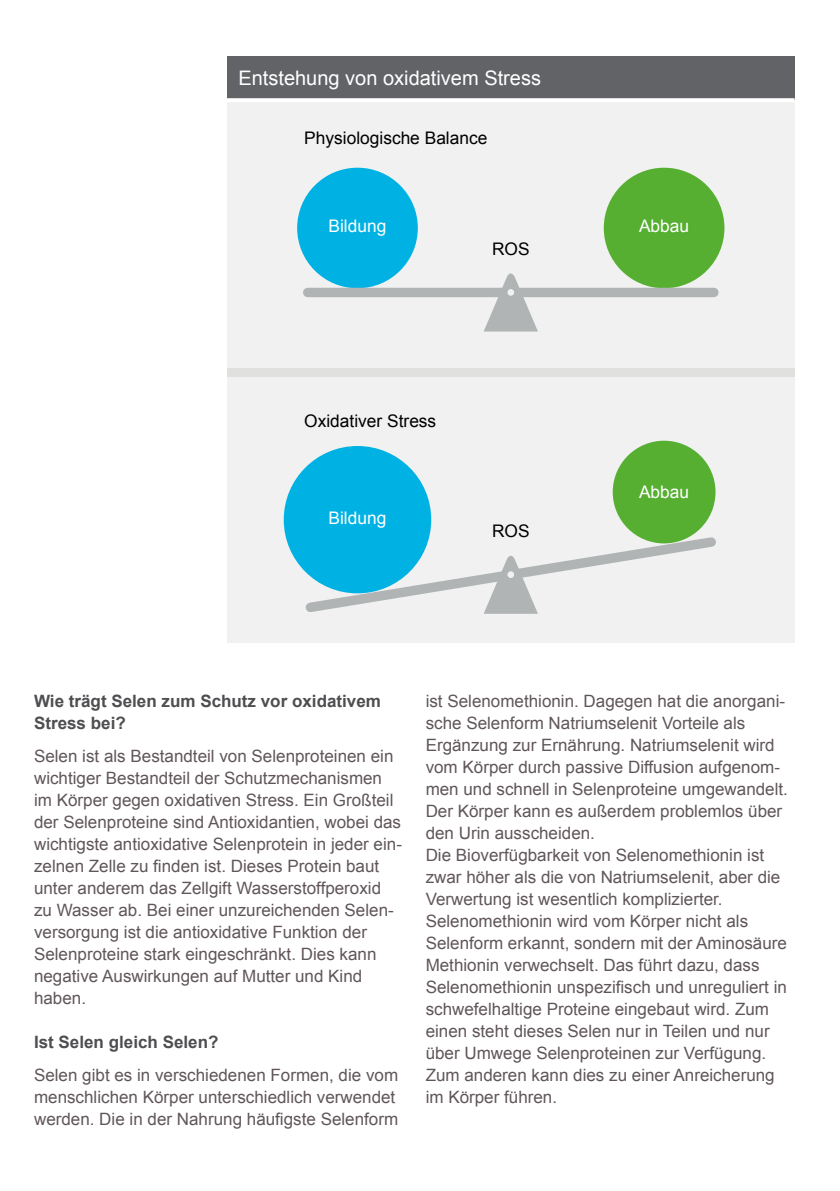
<style>
.page{position:relative;width:840px;height:1191px;background:#fff}
.page>*{position:absolute;margin:0;border:0;box-sizing:border-box;transform-origin:0 0}
.t1{font:20px "Arial";color:#fff}
.t2{font:17.4px "Arial";color:#000}
.t3{font:17.4px "Arial";color:#fff}
.t4{font:17px/22px "Arial";color:#60565a}
.t5{font:700 17px/22px "Arial";color:#4e4e51}
</style>
<div class="page">
<div style="left:227px;top:57px;width:567px;height:43px;background:#626366"></div>
<div style="left:227px;top:100px;width:567px;height:543px;background:#f0f1f0"></div>
<svg style="left:227px;top:98px;width:567px;height:4px;fill:#fff"></svg>
<div style="left:297px;top:168px;width:120px;height:120px;background:#00b2e4;border-radius:50%"></div>
<div style="left:603px;top:168px;width:121px;height:120px;background:#56af31;border-radius:50%"></div>
<div style="left:307px;top:288px;width:406px;height:9px;background:#b0b4b4"></div>
<svg style="left:483px;top:273px;width:54px;height:58px"></svg>
<div style="left:507px;top:289px;width:7px;height:7px;background:#f0f1f0;border-radius:50%"></div>
<div style="left:283px;top:446px;width:148px;height:147px;background:#00b2e4;border-radius:50%"></div>
<div style="left:612px;top:441px;width:103px;height:102px;background:#56af31;border-radius:50%"></div>
<svg style="left:299px;top:531px;width:417px;height:83px"></svg>
<div style="left:507px;top:571px;width:7px;height:7px;background:#f0f1f0;border-radius:50%"></div>
<div style="left:227px;top:368px;width:567px;height:9px;background:#e0e1df"></div>
<p class="t1" style="left:238px;top:65px;width:304px">Entstehung von oxidativem Stress</p>
<p class="t2" style="left:304px;top:127px;width:184px">Physiologische Balance</p>
<p class="t3" style="left:328px;top:214px;width:59px">Bildung</p>
<p class="t3" style="left:638px;top:214px;width:52px">Abbau</p>
<p class="t2" style="left:491px;top:237px;width:39px">ROS</p>
<p class="t2" style="left:304px;top:409px;width:133px">Oxidativer Stress</p>
<p class="t3" style="left:328px;top:507px;width:59px">Bildung</p>
<p class="t2" style="left:491px;top:519px;width:39px">ROS</p>
<p class="t3" style="left:638px;top:480px;width:52px">Abbau</p>
<p class="t5" style="left:34px;top:690px;width:348px">Wie trägt Selen zum Schutz vor oxidativem<br>Stress bei?</p>
<p class="t4" style="left:34px;top:745px;width:369px">Selen ist als Bestandteil von Selenproteinen ein wichtiger Bestandteil der Schutzmechanismen im Körper gegen oxidativen Stress. Ein Großteil der Selenproteine sind Antioxidantien, wobei das wichtigste antioxidative Selenprotein in jeder ein&shy;zelnen Zelle zu finden ist. Dieses Protein baut unter anderem das Zellgift Wasserstoffperoxid zu Wasser ab. Bei einer unzureichenden Selen&shy;versorgung ist die antioxidative Funktion der Selenproteine stark eingeschränkt. Dies kann negative Auswirkungen auf Mutter und Kind haben.</p>
<p class="t5" style="left:34px;top:1031px;width:186px">Ist Selen gleich Selen?</p>
<p class="t4" style="left:34px;top:1064px;width:365px">Selen gibt es in verschiedenen Formen, die vom menschlichen Körper unterschiedlich verwendet werden. Die in der Nahrung häufigste Selenform</p>
<p class="t4" style="left:425px;top:690px;width:363px">ist Selenomethionin. Dagegen hat die anorgani&shy;sche Selenform Natriumselenit Vorteile als Ergänzung zur Ernährung. Natriumselenit wird vom Körper durch passive Diffusion aufgenom&shy;men und schnell in Selenproteine umgewandelt.<br>Der Körper kann es außerdem problemlos über den Urin ausscheiden.<br>Die Bioverfügbarkeit von Selenomethionin ist zwar höher als die von Natriumselenit, aber die Verwertung ist wesentlich komplizierter.<br>Selenomethionin wird vom Körper nicht als Selenform erkannt, sondern mit der Aminosäure Methionin verwechselt. Das führt dazu, dass Selenomethionin unspezifisch und unreguliert in schwefelhaltige Proteine eingebaut wird. Zum einen steht dieses Selen nur in Teilen und nur über Umwege Selenproteinen zur Verfügung.<br>Zum anderen kann dies zu einer Anreicherung im Körper führen.</p>
</div>
